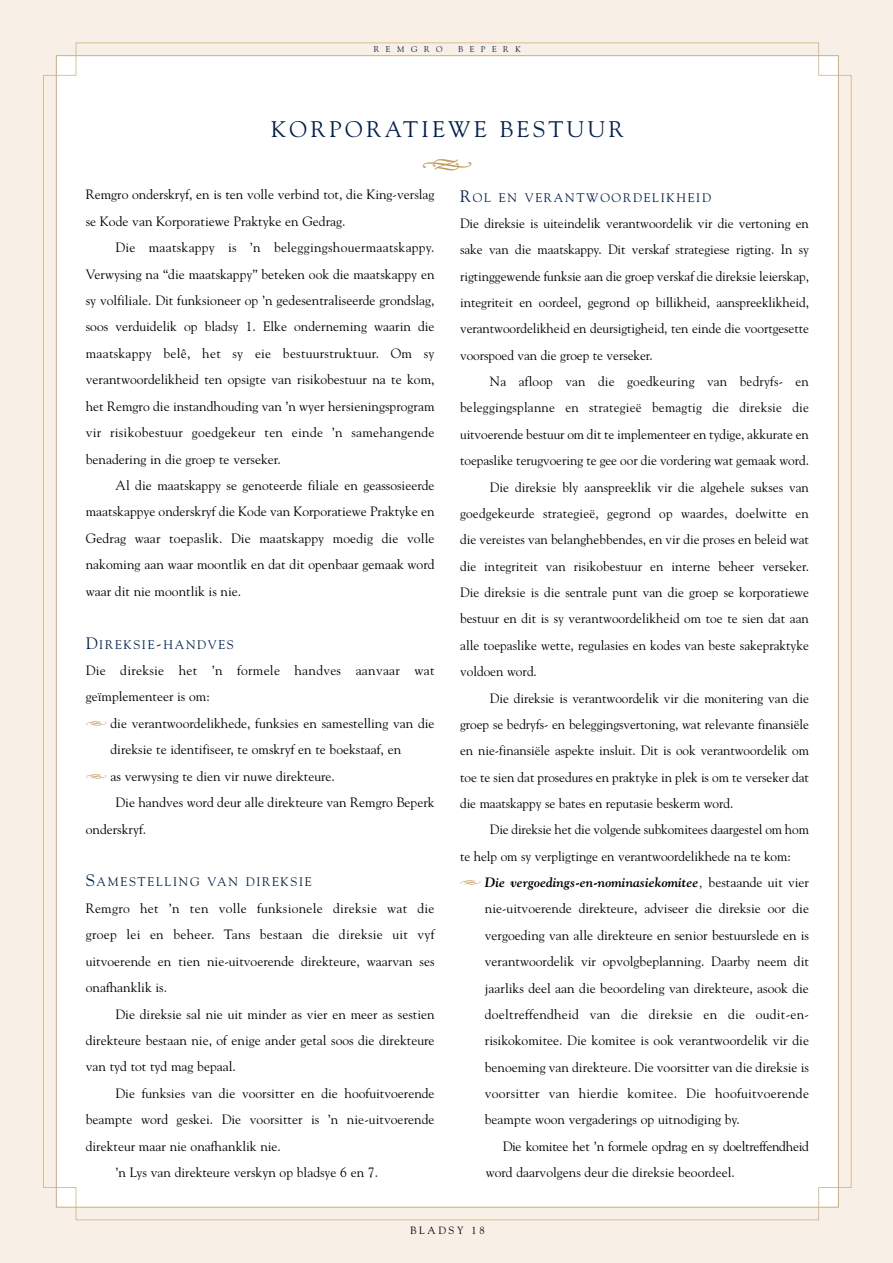
<style>
.page{position:relative;width:893px;height:1263px;background:#fff}
.page>*{position:absolute;margin:0;border:0;box-sizing:border-box;transform-origin:0 0}
.t1{font:33px "Type Embellishments One Plain";color:#c29a54}
.t2{font:22.5px "Goudy";letter-spacing:.15em;color:#00204e}
.t3{font:13.5px/26.4px "Goudy";color:#000;text-align:justify}
.t4{font:13.5px "Goudy";letter-spacing:.02em;color:#000}
.t5{font:italic 700 13.5px "Goudy";color:#000}
.t6{font:13.5px "Goudy";letter-spacing:-.02em;color:#000}
.t7{font:12.3px "Goudy";letter-spacing:.135em;color:#00204e}
.t8{font:10.5px "Goudy";letter-spacing:.25em;color:#000}
.t9{font:8.25px "Goudy";letter-spacing:.8em;color:#00204e}
.s1{font-size:16.5px}
.s2{font-family:"Type Embellishments One Plain";color:#c29a54}
.s3{font-family:"Type Embellishments One Plain";font-weight:400;font-style:normal;color:#c29a54}
.s4{font-family:"Goudy Italic Os F";font-weight:400;font-style:normal}
.s5{font-weight:400;font-style:normal}
</style>
<div class="page">
<div style="left:0;top:0;width:892px;height:1263px;background:#f8efe7"></div>
<div style="left:43px;top:43px;width:808px;height:1177px;background:#fff"></div>
<p class="t9" style="left:374px;top:46px;width:70px">REMGRO</p>
<p class="t9" style="left:458px;top:46px;width:64px">BEPERK</p>
<h2 class="t2" style="left:271px;top:120px;width:354px">KORPORATIEWE BESTUUR</h2>
<h1 class="t1" style="left:421px;top:152px;width:53px">h</h1>
<p class="t3" style="left:86px;top:182px;width:350px">Remgro onderskryf, en is ten volle verbind tot, die King-verslag</p>
<p class="t3" style="left:86px;top:209px;width:261px">se Kode van Korporatiewe Praktyke en Gedrag.</p>
<p class="t4" style="left:115px;top:242px;width:320px">Die maatskappy is ’n beleggingshouermaatskappy.</p>
<p class="t3" style="left:86px;top:262px;width:350px">Verwysing na “die maatskappy” beteken ook die maatskappy en</p>
<p class="t3" style="left:86px;top:288px;width:350px">sy volfiliale. Dit funksioneer op ’n gedesentraliseerde grondslag,</p>
<p class="t3" style="left:86px;top:315px;width:350px">soos verduidelik op bladsy 1. Elke onderneming waarin die</p>
<p class="t4" style="left:86px;top:348px;width:350px">maatskappy belê, het sy eie bestuurstruktuur. Om sy</p>
<p class="t3" style="left:86px;top:367px;width:350px">verantwoordelikheid ten opsigte van risikobestuur na te kom,</p>
<p class="t3" style="left:86px;top:394px;width:350px">het Remgro die instandhouding van ’n wyer hersieningsprogram</p>
<p class="t4" style="left:86px;top:427px;width:350px">vir risikobestuur goedgekeur ten einde ’n samehangende</p>
<p class="t3" style="left:86px;top:447px;width:197px">benadering in die groep te verseker.</p>
<p class="t3" style="left:115px;top:473px;width:320px">Al die maatskappy se genoteerde filiale en geassosieerde</p>
<p class="t3" style="left:86px;top:500px;width:350px">maatskappye onderskryf die Kode van Korporatiewe Praktyke en</p>
<p class="t3" style="left:86px;top:526px;width:350px">Gedrag waar toepaslik. Die maatskappy moedig die volle</p>
<p class="t3" style="left:86px;top:552px;width:350px">nakoming aan waar moontlik en dat dit openbaar gemaak word</p>
<p class="t3" style="left:86px;top:579px;width:157px">waar dit nie moontlik is nie.</p>
<p class="t7" style="left:86px;top:639px;width:150px"><span class="s1">D</span>IREKSIE<span class="s1">-</span>HANDVES</p>
<p class="t4" style="left:86px;top:665px;width:350px">Die direksie het ’n formele handves aanvaar wat</p>
<p class="t3" style="left:86px;top:685px;width:125px">geïmplementeer is om:</p>
<p class="t3" style="left:86px;top:711px;width:350px"><span class="s2">h</span> die verantwoordelikhede, funksies en samestelling van die</p>
<p class="t3" style="left:110px;top:737px;width:292px">direksie te identifiseer, te omskryf en te boekstaaf, en</p>
<p class="t3" style="left:86px;top:764px;width:251px"><span class="s2">h</span> as verwysing te dien vir nuwe direkteure.</p>
<p class="t3" style="left:115px;top:790px;width:320px">Die handves word deur alle direkteure van Remgro Beperk</p>
<p class="t3" style="left:86px;top:817px;width:62px">onderskryf.</p>
<p class="t7" style="left:86px;top:877px;width:227px"><span class="s1">S</span>AMESTELLING VAN DIREKSIE</p>
<p class="t3" style="left:86px;top:896px;width:350px">Remgro het ’n ten volle funksionele direksie wat die groep lei en beheer. Tans bestaan die direksie uit vyf uitvoerende en tien nie-uitvoerende direkteure, waarvan ses onafhanklik is.</p>
<p class="t3" style="left:86px;top:1002px;width:350px;text-indent:30px">Die direksie sal nie uit minder as vier en meer as sestien direkteure bestaan nie, of enige ander getal soos die direkteure van tyd tot tyd mag bepaal.</p>
<p class="t3" style="left:115px;top:1081px;width:320px">Die funksies van die voorsitter en die hoofuitvoerende</p>
<p class="t3" style="left:86px;top:1107px;width:350px">beampte word geskei. Die voorsitter is ’n nie-uitvoerende</p>
<p class="t3" style="left:86px;top:1134px;width:197px">direkteur maar nie onafhanklik nie.</p>
<p class="t3" style="left:115px;top:1160px;width:264px">’n Lys van direkteure verskyn op bladsye 6 en 7.</p>
<p class="t7" style="left:460px;top:192px;width:252px"><span class="s1">R</span>OL EN VERANTWOORDELIKHEID</p>
<p class="t3" style="left:460px;top:211px;width:350px">Die direksie is uiteindelik verantwoordelik vir die vertoning en sake van die maatskappy. Dit verskaf strategiese rigting. In sy rigtinggewende funksie aan die groep verskaf die direksie leierskap, integriteit en oordeel, gegrond op billikheid, aanspreeklikheid, verantwoordelikheid en deursigtigheid, ten einde die voortgesette voorspoed van die groep te verseker.</p>
<p class="t3" style="left:490px;top:369px;width:320px">Na afloop van die goedkeuring van bedryfs- en</p>
<p class="t3" style="left:460px;top:396px;width:350px">beleggingsplanne en strategieë bemagtig die direksie die</p>
<p class="t3" style="left:460px;top:422px;width:350px">uitvoerende bestuur om dit te implementeer en tydige, akkurate en</p>
<p class="t3" style="left:460px;top:448px;width:350px">toepaslike terugvoering te gee oor die vordering wat gemaak word.</p>
<p class="t3" style="left:490px;top:475px;width:320px">Die direksie bly aanspreeklik vir die algehele sukses van</p>
<p class="t3" style="left:460px;top:501px;width:350px">goedgekeurde strategieë, gegrond op waardes, doelwitte en</p>
<p class="t3" style="left:460px;top:527px;width:350px">die vereistes van belanghebbendes, en vir die proses en beleid wat</p>
<p class="t3" style="left:460px;top:554px;width:350px">die integriteit van risikobestuur en interne beheer verseker.</p>
<p class="t3" style="left:460px;top:580px;width:350px">Die direksie is die sentrale punt van die groep se korporatiewe</p>
<p class="t3" style="left:460px;top:607px;width:350px">bestuur en dit is sy verantwoordelikheid om toe te sien dat aan</p>
<p class="t3" style="left:460px;top:633px;width:350px">alle toepaslike wette, regulasies en kodes van beste sakepraktyke</p>
<p class="t3" style="left:460px;top:659px;width:78px">voldoen word.</p>
<p class="t3" style="left:490px;top:686px;width:320px">Die direksie is verantwoordelik vir die monitering van die</p>
<p class="t3" style="left:460px;top:712px;width:350px">groep se bedryfs- en beleggingsvertoning, wat relevante finansiële</p>
<p class="t3" style="left:460px;top:738px;width:350px">en nie-finansiële aspekte insluit. Dit is ook verantwoordelik om</p>
<p class="t3" style="left:460px;top:765px;width:350px">toe te sien dat prosedures en praktyke in plek is om te verseker dat</p>
<p class="t3" style="left:460px;top:791px;width:275px">die maatskappy se bates en reputasie beskerm word.</p>
<p class="t3" style="left:490px;top:818px;width:320px">Die direksie het die volgende subkomitees daargestel om hom</p>
<p class="t3" style="left:460px;top:844px;width:332px">te help om sy verpligtinge en verantwoordelikhede na te kom:</p>
<p class="t5" style="left:460px;top:877px;width:350px"><span class="s3">h</span> Die vergoedings-en-nominasiekomitee<span class="s4">,</span> <span class="s5">bestaande uit vier</span></p>
<p class="t3" style="left:485px;top:897px;width:325px">nie-uitvoerende direkteure, adviseer die direksie oor die</p>
<p class="t3" style="left:485px;top:923px;width:325px">vergoeding van alle direkteure en senior bestuurslede en is</p>
<p class="t3" style="left:485px;top:949px;width:325px">verantwoordelik vir opvolgbeplanning. Daarby neem dit</p>
<p class="t3" style="left:485px;top:976px;width:325px">jaarliks deel aan die beoordeling van direkteure, asook die</p>
<p class="t4" style="left:485px;top:1009px;width:325px">doeltreffendheid van die direksie en die oudit-en-</p>
<p class="t3" style="left:485px;top:1029px;width:325px">risikokomitee. Die komitee is ook verantwoordelik vir die</p>
<p class="t3" style="left:485px;top:1055px;width:325px">benoeming van direkteure. Die voorsitter van die direksie is</p>
<p class="t4" style="left:485px;top:1088px;width:325px">voorsitter van hierdie komitee. Die hoofuitvoerende</p>
<p class="t3" style="left:485px;top:1108px;width:256px">beampte woon vergaderings op uitnodiging by.</p>
<p class="t6" style="left:502px;top:1141px;width:308px">Die komitee het ’n formele opdrag en sy doeltreffendheid</p>
<p class="t3" style="left:485px;top:1160px;width:251px">word daarvolgens deur die direksie beoordeel.</p>
<p class="t8" style="left:410px;top:1226px;width:76px">BLADSY 18</p>
</div>
